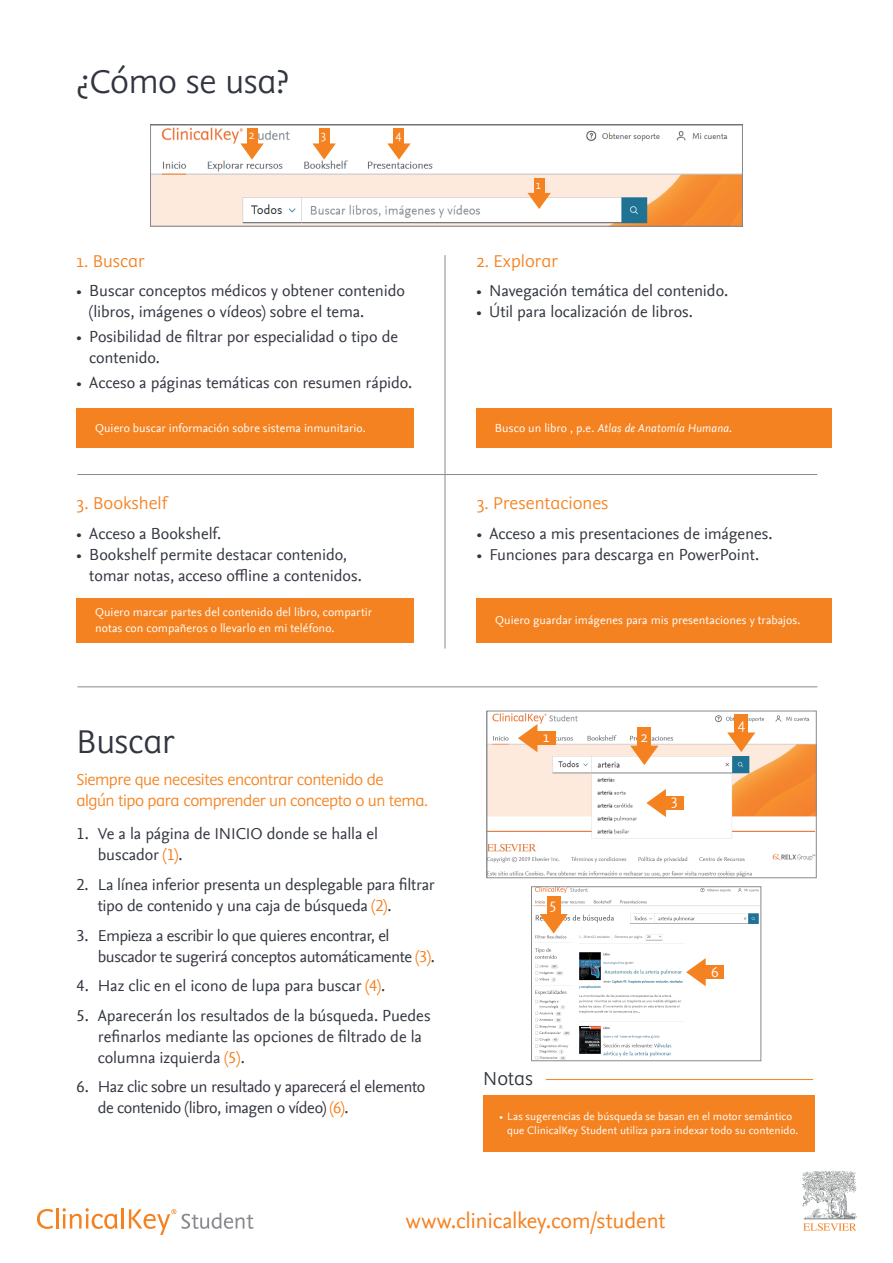
<style>
.page{position:relative;width:893px;height:1263px;background:#fff}
.page>*{position:absolute;margin:0;border:0;box-sizing:border-box;transform-origin:0 0}
.t1{font:300 37.5px "Elsevier Display";letter-spacing:-.01em;color:#323640}
.t2{font:22.5px "Nexus Sans Offc Pro";letter-spacing:-.015em;color:#f58220}
.t3{font:300 21.45px "Elsevier Display";letter-spacing:-.01em;color:#323640}
.t4{font:300 19.5px "Elsevier Display";color:#f58220}
.t5{font:300 18px/21px "Elsevier Display";letter-spacing:-.03em;color:#f58220}
.t6{font:16.5px/21px "Nexus Sans Offc Pro";letter-spacing:-.01em;color:#323640}
.t7{font:300 16.2px "Elsevier Display";color:#fff}
.t8{font:300 13.35px "Elsevier Display";color:#fff}
.t9{font:12px/15.3px "Nexus Sans Offc Pro";letter-spacing:.005em;color:#fff}
.t10{font:italic 12px "Nexus Sans Offc Pro";letter-spacing:.01em;color:#fff}
.t11{font:11.25px/14.2px "Nexus Sans Offc Pro";letter-spacing:.01em;color:#fff}
.s1{font-style:normal}
.s2{color:#f58220}
</style>
<div class="page">
<svg style="left:37px;top:1209px;width:16px;height:20px"></svg>
<hr style="left:56px;top:1208px;width:3px;height:20px;background:#f58220">
<svg style="left:63px;top:1208px;width:55px;height:21px"></svg>
<hr style="left:121px;top:1208px;width:3px;height:20px;background:#f58220">
<svg style="left:129px;top:1209px;width:124px;height:26px"></svg>
<div style="left:77px;top:408px;width:337px;height:40px;background:#f58220"></div>
<div style="left:77px;top:598px;width:337px;height:45px;background:#f58220"></div>
<div style="left:477px;top:598px;width:355px;height:45px;background:#f58220"></div>
<div style="left:476px;top:408px;width:355px;height:40px;background:#f58220"></div>
<svg style="left:152px;top:127px;width:589px;height:97px"></svg>
<div style="left:150px;top:125px;width:593px;height:101px;border:1px solid #898a8e"></div>
<div style="left:534px;top:178px;width:10px;height:19px;background:#f58220"></div>
<svg style="left:527px;top:193px;width:24px;height:16px"></svg>
<div style="left:247px;top:128px;width:10px;height:20px;background:#f58220"></div>
<svg style="left:240px;top:143px;width:24px;height:17px"></svg>
<div style="left:319px;top:128px;width:11px;height:20px;background:#f58220"></div>
<svg style="left:312px;top:143px;width:24px;height:17px"></svg>
<div style="left:394px;top:128px;width:10px;height:20px;background:#f58220"></div>
<svg style="left:387px;top:143px;width:24px;height:17px"></svg>
<hr style="left:77px;top:474px;width:740px;height:1px;background:#898a8e">
<hr style="left:77px;top:687px;width:740px;height:1px;background:#898a8e">
<hr style="left:445px;top:255px;width:1px;height:394px;background:#898a8e">
<svg style="left:489px;top:713px;width:325px;height:163px"></svg>
<div style="left:487px;top:711px;width:329px;height:167px;border:1px solid #898a8e"></div>
<div style="left:532px;top:732px;width:24px;height:13px;background:#f58220"></div>
<svg style="left:518px;top:724px;width:19px;height:28px"></svg>
<div style="left:735px;top:714px;width:13px;height:24px;background:#f58220"></div>
<svg style="left:727px;top:732px;width:28px;height:20px"></svg>
<div style="left:638px;top:727px;width:13px;height:24px;background:#f58220"></div>
<svg style="left:630px;top:746px;width:28px;height:19px"></svg>
<div style="left:660px;top:796px;width:24px;height:13px;background:#f58220"></div>
<svg style="left:646px;top:789px;width:20px;height:28px"></svg>
<svg style="left:531px;top:887px;width:230px;height:174px"></svg>
<div style="left:483px;top:1095px;width:331px;height:57px;background:#f58220"></div>
<hr style="left:546px;top:1079px;width:267px;height:1px;background:#f58220">
<svg style="left:802px;top:1170px;width:55px;height:61px"></svg>
<h1 class="t1" style="left:77px;top:60px;width:215px">¿Cómo se usa?</h1>
<p class="t8" style="left:249px;top:127px;width:7px">2</p>
<p class="t8" style="left:321px;top:127px;width:7px">3</p>
<p class="t8" style="left:396px;top:127px;width:8px">4</p>
<p class="t4" style="left:77px;top:250px;width:70px">1. Buscar</p>
<p class="t6" style="left:89px;top:279px;width:317px;text-indent:-13px">• Buscar conceptos médicos y obtener contenido (libros, imágenes o vídeos) sobre el tema.</p>
<p class="t6" style="left:89px;top:325px;width:310px;text-indent:-13px">• Posibilidad de filtrar por especialidad o tipo de contenido.</p>
<p class="t6" style="left:77px;top:371px;width:337px">• Acceso a páginas temáticas con resumen rápido.</p>
<p class="t9" style="left:95px;top:420px;width:272px">Quiero buscar información sobre sistema inmunitario.</p>
<p class="t4" style="left:77px;top:492px;width:93px">3. Bookshelf</p>
<p class="t6" style="left:77px;top:522px;width:146px">• Acceso a Bookshelf.</p>
<p class="t6" style="left:89px;top:543px;width:274px;text-indent:-13px">• Bookshelf permite destacar contenido, tomar notas, acceso offline a contenidos.</p>
<p class="t8" style="left:536px;top:177px;width:7px">1</p>
<p class="t4" style="left:476px;top:250px;width:83px">2. Explorar</p>
<p class="t6" style="left:476px;top:279px;width:253px">• Navegación temática del contenido.</p>
<p class="t6" style="left:476px;top:300px;width:218px">• Útil para localización de libros.</p>
<p class="t10" style="left:495px;top:419px;width:238px"><span class="s1">Busco un libro , p.e.</span> Atlas de Anatomía Humana.</p>
<p class="t4" style="left:477px;top:492px;width:133px">3. Presentaciones</p>
<p class="t6" style="left:477px;top:522px;width:297px">• Acceso a mis presentaciones de imágenes.</p>
<p class="t6" style="left:477px;top:543px;width:284px">• Funciones para descarga en PowerPoint.</p>
<p class="t9" style="left:95px;top:604px;width:278px">Quiero marcar partes del contenido del libro, compartir notas con compañeros o llevarlo en mi teléfono.</p>
<p class="t9" style="left:495px;top:612px;width:307px">Quiero guardar imágenes para mis presentaciones y trabajos.</p>
<h1 class="t1" style="left:77px;top:720px;width:100px">Buscar</h1>
<p class="t7" style="left:543px;top:728px;width:8px">1</p>
<p class="t7" style="left:641px;top:728px;width:8px">2</p>
<p class="t7" style="left:738px;top:715px;width:9px">4</p>
<p class="t5" style="left:77px;top:768px;width:353px">Siempre que necesites encontrar contenido de<br>algún tipo para comprender un concepto o un tema.</p>
<p class="t6" style="left:98px;top:823px;width:282px;text-indent:-21px">1. Ve a la página de INICIO donde se halla el buscador <span class="s2">(1)</span>.</p>
<p class="t6" style="left:98px;top:873px;width:338px;text-indent:-21px">2. La línea inferior presenta un desplegable para filtrar tipo de contenido y una caja de búsqueda <span class="s2">(2)</span>.</p>
<p class="t6" style="left:98px;top:924px;width:339px;text-indent:-21px">3. Empieza a escribir lo que quieres encontrar, el buscador te sugerirá conceptos automáticamente <span class="s2">(3)</span>.</p>
<p class="t6" style="left:77px;top:974px;width:310px">4. Haz clic en el icono de lupa para buscar <span class="s2">(4)</span>.</p>
<p class="t6" style="left:98px;top:1004px;width:334px;text-indent:-21px">5. Aparecerán los resultados de la búsqueda. Puedes refinarlos mediante las opciones de filtrado de la columna izquierda <span class="s2">(5)</span>.</p>
<p class="t6" style="left:98px;top:1075px;width:329px;text-indent:-21px">6. Haz clic sobre un resultado y aparecerá el elemento de contenido (libro, imagen o vídeo) <span class="s2">(6)</span>.</p>
<p class="t7" style="left:550px;top:894px;width:8px">5</p>
<h3 class="t3" style="left:483px;top:1066px;width:51px">Notas</h3>
<p class="t7" style="left:671px;top:791px;width:8px">3</p>
<p class="t7" style="left:711px;top:963px;width:9px">6</p>
<p class="t11" style="left:507px;top:1108px;width:293px;text-indent:-8px">• Las sugerencias de búsqueda se basan en el motor semántico que ClinicalKey Student utiliza para indexar todo su contenido.</p>
<h2 class="t2" style="left:406px;top:1203px;width:261px">www.clinicalkey.com/student</h2>
</div>
